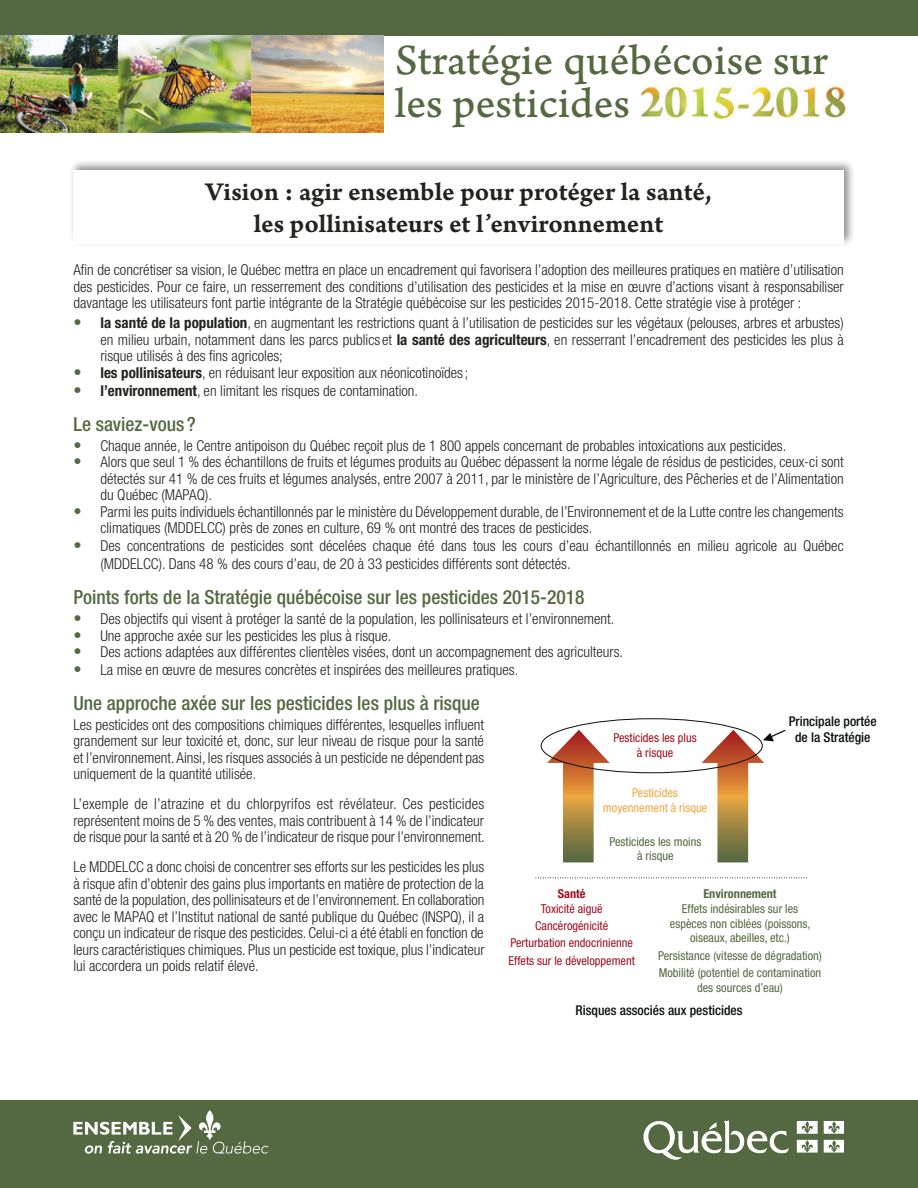
<style>
.page{position:relative;width:918px;height:1188px;background:#fff}
.page>*{position:absolute;margin:0;border:0;box-sizing:border-box;transform-origin:0 0}
.t1{font:45px/43.5px "Arno Pro Caption";letter-spacing:-.005em;color:#546941}
.t2{font:27px/32.4px "Arno Pro Smbd Caption";color:#20231e;text-align:center}
.t3{font:500 condensed 19.5px "Helvetica Neue";color:#546941}
.P_avant_L{font:300 condensed 15px/16.5px "Helvetica Neue";color:#20231e;text-align:justify}
.t4{font:500 condensed 13.5px/15.9px "Helvetica Neue";color:#090d0d;text-align:center}
.t5{font:condensed 12.3px/14.7px "Helvetica Neue";color:#546941;text-align:center}
.t6{font:condensed 12.3px/14.7px "Helvetica Neue";color:#a20e1f;text-align:center}
.t7{font:condensed 12.3px/14.7px "Helvetica Neue";color:#efa740;text-align:center}
.s1{font-weight:500;font-size:16.5px;color:#546941}
.s2{font-weight:700}
</style>
<div class="page">
<div style="left:0;top:1101px;width:918px;height:87px;background:#546941"></div>
<div style="left:0;top:0;width:918px;height:35px;background:#546941"></div>
<img style="left:640px;top:85px;width:206px;height:34px">
<div style="left:69px;top:159px;width:786px;height:89px;background:#20231e;opacity:.5"></div>
<div style="left:73px;top:170px;width:771px;height:74px;background:#fff"></div>
<svg style="left:547px;top:730px;width:63px;height:132px"></svg>
<svg style="left:701px;top:729px;width:85px;height:133px"></svg>
<svg style="left:536px;top:877px;width:271px;height:1px"></svg>
<img style="left:0;top:35px;width:384px;height:97px">
<svg style="left:644px;top:1120px;width:145px;height:40px"></svg>
<svg style="left:797px;top:1121px;width:21px;height:13px"></svg>
<svg style="left:824px;top:1121px;width:20px;height:13px"></svg>
<svg style="left:797px;top:1140px;width:21px;height:13px"></svg>
<svg style="left:824px;top:1140px;width:20px;height:13px"></svg>
<svg style="left:73px;top:1110px;width:195px;height:44px"></svg>
<h1 class="t1" style="left:395px;top:40px;width:435px">Stratégie québécoise sur les pesticides</h1>
<h2 class="t2" style="left:205px;top:177px;width:508px">Vision : agir ensemble pour protéger la santé, les pollinisateurs et l’environnement</h2>
<p class="P_avant_L" style="left:73px;top:261px;width:772px">Afin de concrétiser sa vision, le Québec mettra en place un encadrement qui favorisera l’adoption des meilleures pratiques en matière d’utilisation des pesticides. Pour ce faire, un resserrement des conditions d’utilisation des pesticides et la mise en œuvre d’actions visant à responsabiliser davantage les utilisateurs font partie intégrante de la Stratégie québécoise sur les pesticides 2015-2018. Cette stratégie vise à protéger :</p>
<p class="P_avant_L" style="left:100px;top:314px;width:745px;text-indent:-27px"><span class="s1">•</span> <span class="s2">la santé de la population</span>, en augmentant les restrictions quant à l’utilisation de pesticides sur les végétaux (pelouses, arbres et arbustes) en milieu urbain, notamment dans les parcs publics et <span class="s2">la santé des agriculteurs</span>, en resserrant l’encadrement des pesticides les plus à risque utilisés à des fins agricoles;</p>
<p class="P_avant_L" style="left:73px;top:364px;width:397px"><span class="s1">•</span> <span class="s2">les pollinisateurs</span>, en réduisant leur exposition aux néonicotinoïdes;</p>
<p class="P_avant_L" style="left:73px;top:382px;width:346px"><span class="s1">•</span> <span class="s2">l’environnement</span>, en limitant les risques de contamination.</p>
<h3 class="t3" style="left:73px;top:412px;width:124px">Le saviez-vous ?</h3>
<p class="P_avant_L" style="left:73px;top:437px;width:714px"><span class="s1">•</span> Chaque année, le Centre antipoison du Québec reçoit plus de 1 800 appels concernant de probables intoxications aux pesticides.</p>
<p class="P_avant_L" style="left:100px;top:453px;width:745px;text-indent:-27px"><span class="s1">•</span> Alors que seul 1 % des échantillons de fruits et légumes produits au Québec dépassent la norme légale de résidus de pesticides, ceux-ci sont détectés sur 41 % de ces fruits et légumes analysés, entre 2007 à 2011, par le ministère de l’Agriculture, des Pêcheries et de l’Alimentation du Québec (MAPAQ).</p>
<p class="P_avant_L" style="left:100px;top:503px;width:745px;text-indent:-27px"><span class="s1">•</span> Parmi les puits individuels échantillonnés par le ministère du Développement durable, de l’Environnement et de la Lutte contre les changements climatiques (MDDELCC) près de zones en culture, 69 % ont montré des traces de pesticides.</p>
<p class="P_avant_L" style="left:100px;top:537px;width:745px;line-height:18px;text-indent:-27px"><span class="s1">•</span> Des concentrations de pesticides sont décelées chaque été dans tous les cours d’eau échantillonnés en milieu agricole au Québec (MDDELCC). Dans 48 % des cours d’eau, de 20 à 33 pesticides différents sont détectés.</p>
<h3 class="t3" style="left:73px;top:585px;width:513px">Points forts de la Stratégie québécoise sur les pesticides 2015-2018</h3>
<p class="P_avant_L" style="left:73px;top:610px;width:543px"><span class="s1">•</span> Des objectifs qui visent à protéger la santé de la population, les pollinisateurs et l’environnement.</p>
<p class="P_avant_L" style="left:73px;top:627px;width:320px"><span class="s1">•</span> Une approche axée sur les pesticides les plus à risque.</p>
<p class="P_avant_L" style="left:73px;top:643px;width:551px"><span class="s1">•</span> Des actions adaptées aux différentes clientèles visées, dont un accompagnement des agriculteurs.</p>
<p class="P_avant_L" style="left:73px;top:661px;width:446px"><span class="s1">•</span> La mise en œuvre de mesures concrètes et inspirées des meilleures pratiques.</p>
<h3 class="t3" style="left:73px;top:691px;width:408px">Une approche axée sur les pesticides les plus à risque</h3>
<p class="P_avant_L" style="left:73px;top:716px;width:413px">Les pesticides ont des compositions chimiques différentes, lesquelles influent grandement sur leur toxicité et, donc, sur leur niveau de risque pour la santé et l’environnement. Ainsi, les risques associés à un pesticide ne dépendent pas uniquement de la quantité utilisée.</p>
<p class="P_avant_L" style="left:73px;top:796px;width:413px">L’exemple de l’atrazine et du chlorpyrifos est révélateur. Ces pesticides représentent moins de 5 % des ventes, mais contribuent à 14 % de l’indicateur de risque pour la santé et à 20 % de l’indicateur de risque pour l’environnement.</p>
<p class="P_avant_L" style="left:73px;top:859px;width:413px">Le MDDELCC a donc choisi de concentrer ses efforts sur les pesticides les plus à risque afin d’obtenir des gains plus importants en matière de protection de la santé de la population, des pollinisateurs et de l’environnement. En collaboration avec le MAPAQ et l’Institut national de santé publique du Québec (INSPQ), il a conçu un indicateur de risque des pesticides. Celui-ci a été établi en fonction de leurs caractéristiques chimiques. Plus un pesticide est toxique, plus l’indicateur lui accordera un poids relatif élevé.</p>
<p class="t4" style="left:576px;top:1002px;width:169px">Risques associés aux pesticides</p>
<p class="t4" style="left:789px;top:713px;width:90px">Principale portée de la Stratégie</p>
<p class="t6" style="left:613px;top:730px;width:85px">Pesticides les plus à risque</p>
<p class="t7" style="left:603px;top:785px;width:106px">Pesticides moyennement à risque</p>
<p class="t5" style="left:609px;top:834px;width:94px">Pesticides les moins à risque</p>
<p class="t6" style="left:541px;top:886px;width:63px"><span class="s2">Santé<br></span>Toxicité aiguë</p>
<p class="t6" style="left:509px;top:917px;width:128px;line-height:17.2px">Cancérogénicité<br>Perturbation endocrinienne<br>Effets sur le développement</p>
<p class="t5" style="left:670px;top:886px;width:142px"><span class="s2">Environnement<br></span>Effets indésirables sur les espèces non ciblées (poissons, oiseaux, abeilles, etc.)</p>
<p class="t5" style="left:658px;top:947px;width:165px;line-height:17.2px;text-align:left">Persistance (vitesse de dégradation)<br>Mobilité (potentiel de contamination</p>
<p class="t5" style="left:697px;top:980px;width:87px">des sources d’eau)</p>
</div>
